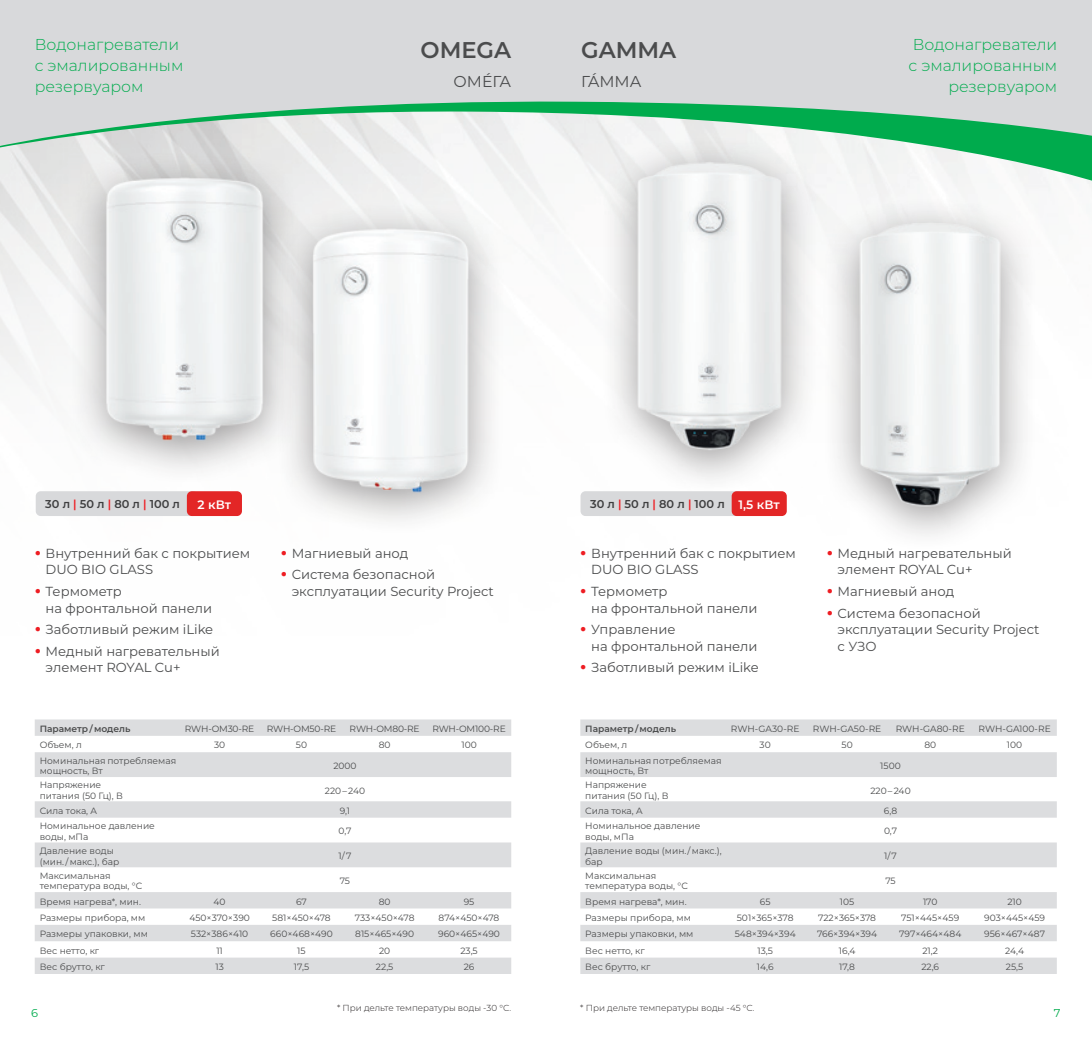
<style>
.page{position:relative;width:1092px;height:1042px;background:#fff}
.page>*{position:absolute;margin:0;border:0;box-sizing:border-box;transform-origin:0 0}
.t1{font:600 22.75px "Montserrat";color:#4b4c4d}
.t2{font:300 15.75px/21px "Montserrat";color:#00ab4d}
.t3{font:15.75px "Montserrat";color:#4b4c4d}
.t4{font:13.12px/16.6px "Montserrat";color:#4b4c4d}
.t5{font:600 12.25px "Montserrat";color:#fff}
.t6{font:600 11.38px "Montserrat";color:#3e3e3f}
.t7{font:11.38px "Montserrat";color:#00ab4d}
.t8{font:9.1px/10.5px "Montserrat";color:#4b4c4d}
.t9{font:9.1px "Montserrat";letter-spacing:-.02em;color:#4b4c4d}
.t10{font:600 9.1px "Montserrat";color:#4b4c4d}
.t11{font:300 8.75px "Montserrat";color:#231f20}
.s1{color:#ee1d23}
.s2{font-weight:700;font-size:17.5px;color:#ee1d23}
</style>
<div class="page">
<img style="left:0;top:188px;width:1051px;height:329px">
<svg style="left:0;top:150px;width:1091px;height:38px;fill:#f3f4f3"></svg>
<svg style="left:0;top:0;width:1091px;height:150px;fill:#d8d9db"></svg>
<svg style="left:35px;top:719px;width:476px;height:255px;fill:#e3e4e6"></svg>
<div style="left:68px;top:149px;width:233px;height:336px;background:#231f20;opacity:.45"></div>
<img style="left:86px;top:162px;width:198px;height:285px">
<div style="left:274px;top:201px;width:232px;height:336px;background:#231f20;opacity:.45"></div>
<img style="left:293px;top:214px;width:192px;height:284px">
<div style="left:36px;top:491px;width:162px;height:25px;background:#d8d9db;border-radius:5px"></div>
<div style="left:187px;top:491px;width:55px;height:25px;background:#e32626;border-radius:5px"></div>
<svg style="left:580px;top:719px;width:476px;height:255px;fill:#e3e4e6"></svg>
<div style="left:599px;top:134px;width:220px;height:362px;background:#231f20;opacity:.45"></div>
<img style="left:628px;top:151px;width:163px;height:307px">
<div style="left:821px;top:195px;width:218px;height:358px;background:#231f20;opacity:.45"></div>
<img style="left:848px;top:214px;width:163px;height:300px">
<div style="left:580px;top:491px;width:162px;height:25px;background:#d8d9db;border-radius:5px"></div>
<div style="left:731px;top:491px;width:55px;height:25px;background:#e32626;border-radius:5px"></div>
<p class="t2" style="left:35px;top:33px;width:150px">Водонагреватели с эмалированным резервуаром</p>
<p class="t1" style="left:420px;top:34px;width:92px">OMEGA</p>
<p class="t3" style="left:453px;top:71px;width:59px">ОМÉГА</p>
<p class="t1" style="left:581px;top:34px;width:97px">GAMMA</p>
<p class="t3" style="left:581px;top:71px;width:62px">ГÁММА</p>
<p class="t2" style="left:908px;top:33px;width:150px;text-align:right">Водонагреватели с эмалированным резервуаром</p>
<p class="t6" style="left:45px;top:496px;width:136px">30 л<span class="s1">|</span>50 л<span class="s1">|</span>80 л<span class="s1">|</span>100 л</p>
<p class="t5" style="left:198px;top:496px;width:35px">2 кВт</p>
<p class="t4" style="left:46px;top:544px;width:206px;text-indent:-11px"><span class="s2">•</span> Внутренний бак с покрытием<br>DUO BIO GLASS</p>
<p class="t4" style="left:46px;top:582px;width:168px;text-indent:-11px"><span class="s2">•</span> Термометр<br>на фронтальной панели</p>
<p class="t4" style="left:35px;top:621px;width:180px"><span class="s2">•</span> Заботливый режим iLike</p>
<p class="t4" style="left:46px;top:642px;width:176px;text-indent:-11px"><span class="s2">•</span> Медный нагревательный элемент ROYAL Cu+</p>
<p class="t4" style="left:281px;top:544px;width:129px"><span class="s2">•</span> Магниевый анод</p>
<p class="t4" style="left:292px;top:566px;width:203px;text-indent:-11px"><span class="s2">•</span> Система безопасной эксплуатации Security Project</p>
<p class="t6" style="left:590px;top:496px;width:136px">30 л<span class="s1">|</span>50 л<span class="s1">|</span>80 л<span class="s1">|</span>100 л</p>
<p class="t5" style="left:738px;top:496px;width:43px">1,5 кВт</p>
<p class="t4" style="left:591px;top:544px;width:206px;text-indent:-11px"><span class="s2">•</span> Внутренний бак с покрытием<br>DUO BIO GLASS</p>
<p class="t4" style="left:591px;top:582px;width:168px;text-indent:-11px"><span class="s2">•</span> Термометр<br>на фронтальной панели</p>
<p class="t4" style="left:591px;top:621px;width:168px;text-indent:-11px"><span class="s2">•</span> Управление<br>на фронтальной панели</p>
<p class="t4" style="left:580px;top:659px;width:180px"><span class="s2">•</span> Заботливый режим iLike</p>
<p class="t4" style="left:837px;top:544px;width:176px;text-indent:-11px"><span class="s2">•</span> Медный нагревательный элемент ROYAL Cu+</p>
<p class="t4" style="left:826px;top:582px;width:129px"><span class="s2">•</span> Магниевый анод</p>
<p class="t4" style="left:837px;top:604px;width:203px;text-indent:-11px"><span class="s2">•</span> Система безопасной эксплуатации Security Project с УЗО</p>
<p class="t10" style="left:40px;top:722px;width:92px">Параметр / модель</p>
<p class="t9" style="left:185px;top:722px;width:71px">RWH-OM30-RE</p>
<p class="t9" style="left:267px;top:722px;width:71px">RWH-OM50-RE</p>
<p class="t9" style="left:349px;top:722px;width:72px">RWH-OM80-RE</p>
<p class="t9" style="left:432px;top:722px;width:75px">RWH-OM100-RE</p>
<p class="t8" style="left:40px;top:739px;width:44px">Объем, л</p>
<p class="t8" style="left:214px;top:739px;width:13px">30</p>
<p class="t8" style="left:296px;top:739px;width:13px">50</p>
<p class="t8" style="left:379px;top:739px;width:13px">80</p>
<p class="t8" style="left:461px;top:739px;width:17px">100</p>
<p class="t8" style="left:40px;top:755px;width:138px">Номинальная потребляемая мощность, Вт</p>
<p class="t8" style="left:333px;top:760px;width:25px">2000</p>
<p class="t8" style="left:40px;top:779px;width:85px">Напряжение питания (50 Гц), В</p>
<p class="t8" style="left:325px;top:785px;width:42px">220 – 240</p>
<p class="t8" style="left:40px;top:805px;width:59px">Сила тока, A</p>
<p class="t8" style="left:339px;top:805px;width:12px">9,1</p>
<p class="t8" style="left:40px;top:820px;width:117px">Номинальное давление воды, мПа</p>
<p class="t8" style="left:338px;top:825px;width:15px">0,7</p>
<p class="t8" style="left:40px;top:845px;width:81px">Давление воды (мин. / макс.), бар</p>
<p class="t8" style="left:338px;top:850px;width:14px">1/ 7</p>
<p class="t8" style="left:40px;top:870px;width:104px">Максимальная температура воды, °C</p>
<p class="t8" style="left:340px;top:875px;width:12px">75</p>
<p class="t8" style="left:40px;top:896px;width:103px">Время нагрева*, мин.</p>
<p class="t8" style="left:213px;top:896px;width:14px">40</p>
<p class="t8" style="left:296px;top:896px;width:12px">67</p>
<p class="t8" style="left:379px;top:896px;width:13px">80</p>
<p class="t8" style="left:463px;top:896px;width:12px">95</p>
<p class="t8" style="left:40px;top:912px;width:107px">Размеры прибора, мм</p>
<p class="t8" style="left:189px;top:912px;width:62px">450×370×390</p>
<p class="t8" style="left:272px;top:912px;width:60px">581×450×478</p>
<p class="t8" style="left:355px;top:912px;width:61px">733×450×478</p>
<p class="t8" style="left:438px;top:912px;width:62px">874×450×478</p>
<p class="t8" style="left:40px;top:928px;width:110px">Размеры упаковки, мм</p>
<p class="t8" style="left:191px;top:928px;width:59px">532×386×410</p>
<p class="t8" style="left:270px;top:928px;width:64px">660×468×490</p>
<p class="t8" style="left:355px;top:928px;width:60px">815×465×490</p>
<p class="t8" style="left:438px;top:928px;width:63px">960×465×490</p>
<p class="t8" style="left:40px;top:945px;width:61px">Вес нетто, кг</p>
<p class="t8" style="left:216px;top:945px;width:8px">11</p>
<p class="t8" style="left:297px;top:945px;width:10px">15</p>
<p class="t8" style="left:379px;top:945px;width:13px">20</p>
<p class="t8" style="left:460px;top:945px;width:19px">23,5</p>
<p class="t8" style="left:40px;top:961px;width:67px">Вес брутто, кг</p>
<p class="t8" style="left:215px;top:961px;width:10px">13</p>
<p class="t8" style="left:294px;top:961px;width:17px">17,5</p>
<p class="t8" style="left:376px;top:961px;width:19px">22,5</p>
<p class="t8" style="left:463px;top:961px;width:12px">26</p>
<p class="t11" style="left:337px;top:1001px;width:176px">* При дельте температуры воды -30 °С.</p>
<p class="t10" style="left:585px;top:722px;width:92px">Параметр / модель</p>
<p class="t8" style="left:731px;top:723px;width:70px">RWH-GA30-RE</p>
<p class="t8" style="left:812px;top:723px;width:70px">RWH-GA50-RE</p>
<p class="t8" style="left:895px;top:723px;width:71px">RWH-GA80-RE</p>
<p class="t8" style="left:978px;top:723px;width:74px">RWH-GA100-RE</p>
<p class="t8" style="left:585px;top:739px;width:44px">Объем, л</p>
<p class="t8" style="left:759px;top:739px;width:13px">30</p>
<p class="t8" style="left:841px;top:739px;width:13px">50</p>
<p class="t8" style="left:924px;top:739px;width:13px">80</p>
<p class="t8" style="left:1006px;top:739px;width:17px">100</p>
<p class="t8" style="left:585px;top:755px;width:138px">Номинальная потребляемая мощность, Вт</p>
<p class="t8" style="left:880px;top:760px;width:22px">1500</p>
<p class="t8" style="left:585px;top:779px;width:85px">Напряжение питания (50 Гц), В</p>
<p class="t8" style="left:870px;top:785px;width:42px">220 – 240</p>
<p class="t8" style="left:585px;top:805px;width:59px">Сила тока, A</p>
<p class="t8" style="left:883px;top:805px;width:15px">6,8</p>
<p class="t8" style="left:585px;top:820px;width:117px">Номинальное давление воды, мПа</p>
<p class="t8" style="left:883px;top:825px;width:15px">0,7</p>
<p class="t8" style="left:585px;top:845px;width:138px">Давление воды (мин. / макс.), бар</p>
<p class="t8" style="left:884px;top:850px;width:14px">1/ 7</p>
<p class="t8" style="left:585px;top:870px;width:104px">Максимальная температура воды, °C</p>
<p class="t8" style="left:885px;top:875px;width:12px">75</p>
<p class="t8" style="left:585px;top:896px;width:103px">Время нагрева*, мин.</p>
<p class="t8" style="left:759px;top:896px;width:12px">65</p>
<p class="t8" style="left:839px;top:896px;width:16px">105</p>
<p class="t8" style="left:922px;top:896px;width:16px">170</p>
<p class="t8" style="left:1007px;top:896px;width:16px">210</p>
<p class="t8" style="left:585px;top:912px;width:107px">Размеры прибора, мм</p>
<p class="t8" style="left:736px;top:912px;width:58px">501×365×378</p>
<p class="t8" style="left:818px;top:912px;width:59px">722×365×378</p>
<p class="t8" style="left:901px;top:912px;width:59px">751×445×459</p>
<p class="t8" style="left:984px;top:912px;width:62px">903×445×459</p>
<p class="t8" style="left:585px;top:928px;width:110px">Размеры упаковки, мм</p>
<p class="t8" style="left:734px;top:928px;width:62px">548×394×394</p>
<p class="t8" style="left:817px;top:928px;width:62px">766×394×394</p>
<p class="t8" style="left:899px;top:928px;width:64px">797×464×484</p>
<p class="t8" style="left:984px;top:928px;width:62px">956×467×487</p>
<p class="t8" style="left:585px;top:945px;width:61px">Вес нетто, кг</p>
<p class="t8" style="left:757px;top:945px;width:17px">13,5</p>
<p class="t8" style="left:838px;top:945px;width:18px">16,4</p>
<p class="t8" style="left:922px;top:945px;width:17px">21,2</p>
<p class="t8" style="left:1005px;top:945px;width:20px">24,4</p>
<p class="t8" style="left:585px;top:961px;width:67px">Вес брутто, кг</p>
<p class="t8" style="left:756px;top:961px;width:18px">14,6</p>
<p class="t8" style="left:839px;top:961px;width:17px">17,8</p>
<p class="t8" style="left:921px;top:961px;width:19px">22,6</p>
<p class="t8" style="left:1005px;top:961px;width:19px">25,5</p>
<p class="t11" style="left:580px;top:1001px;width:176px">* При дельте температуры воды -45 °С.</p>
<p class="t7" style="left:31px;top:1005px;width:8px">6</p>
<p class="t7" style="left:1053px;top:1005px;width:8px">7</p>
</div>
